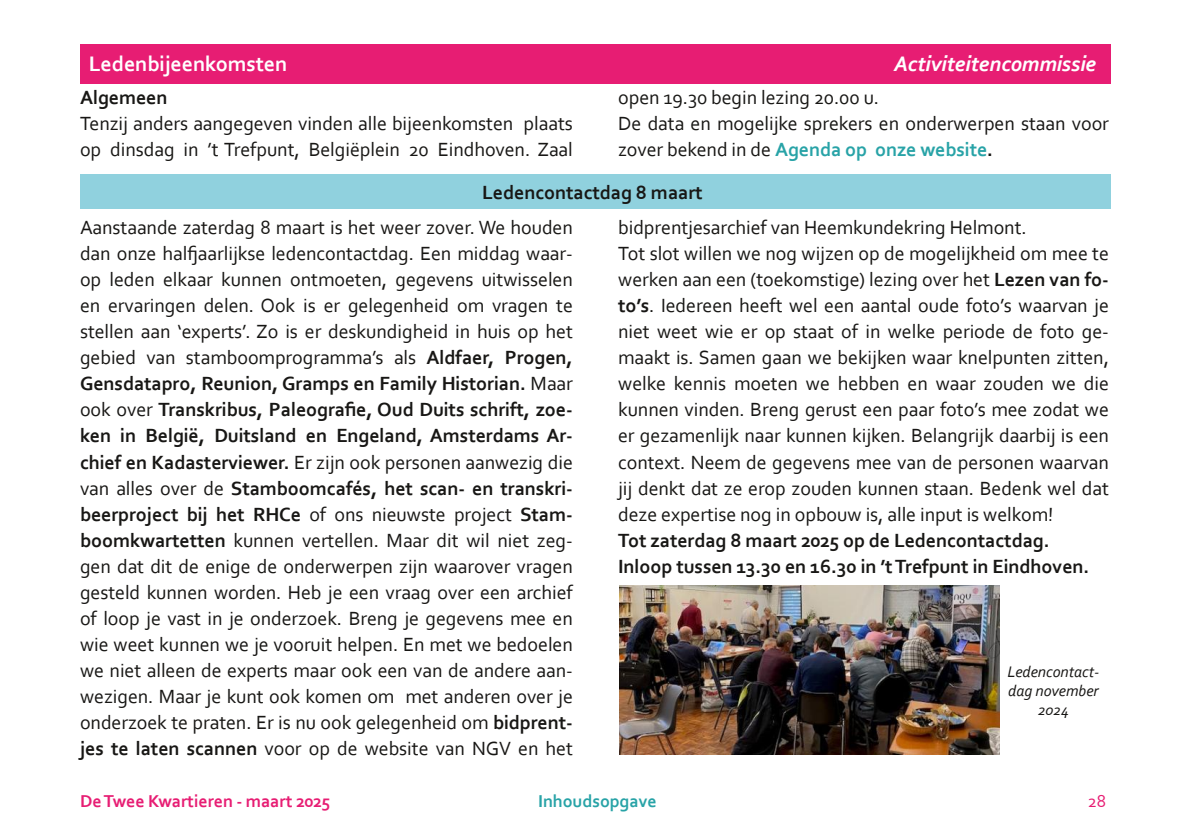
<style>
.page{position:relative;width:1191px;height:840px;background:#fff}
.page>*{position:absolute;margin:0;border:0;box-sizing:border-box;transform-origin:0 0}
.t1{font:italic 700 22px "Corbel";letter-spacing:-.005em;color:#fff}
.t2{font:700 22px "Corbel";letter-spacing:-.005em;color:#fff}
.t3{font:20px/26px "Corbel";letter-spacing:-.005em;color:#181715}
.t4{font:700 20px/26px "Corbel";letter-spacing:-.005em;color:#181715}
.t5{font:700 18px "Corbel";letter-spacing:-.005em;color:#e71d73}
.t6{font:700 18px "Corbel";letter-spacing:-.005em;color:#28a3a7}
.t7{font:18px "Corbel";color:#e71d73}
.t8{font:italic 16px/19.4px "Corbel";letter-spacing:-.005em;color:#181715;text-align:center}
.s1{font-weight:700;color:#28a3a7}
.s2{font-weight:700}
</style>
<div class="page">
<div style="left:80px;top:44px;width:1031px;height:40px;background:#e71d73"></div>
<div style="left:80px;top:174px;width:1031px;height:34px;background:#90d1de"></div>
<img style="left:619px;top:585px;width:380px;height:168px">
<p class="t2" style="left:89px;top:54px;width:200px">Ledenbijeenkomsten</p>
<p class="t4" style="left:80px;top:86px;width:89px">Algemeen</p>
<p class="t3" style="left:80px;top:112px;width:494px">Tenzij anders aangegeven vinden alle bijeenkomsten plaats op dinsdag in ’t Trefpunt, Belgiëplein 20 Eindhoven. Zaal</p>
<p class="t1" style="left:894px;top:54px;width:204px">Activiteitencommissie</p>
<p class="t3" style="left:618px;top:86px;width:492px">open 19.30 begin lezing 20.00 u.<br>De data en mogelijke sprekers en onderwerpen staan voor zover bekend in de <span class="s1">Agenda op onze website</span><span class="s2">.</span></p>
<p class="t4" style="left:482px;top:181px;width:222px">Ledencontactdag 8 maart</p>
<p class="t3" style="left:80px;top:216px;width:494px;text-align:justify">Aanstaande zaterdag 8 maart is het weer zover. We houden dan onze halfjaarlijkse ledencontactdag. Een middag waar‐ op leden elkaar kunnen ontmoeten, gegevens uitwisselen en ervaringen delen. Ook is er gelegenheid om vragen te stellen aan ‘experts’. Zo is er deskundigheid in huis op het gebied van stamboomprogramma’s als <span class="s2">Aldfaer, Progen, Gensdatapro, Reunion, Gramps en Family Historian.</span> Maar ook over <span class="s2">Transkribus, Paleografie, Oud Duits schrift, zoe‐ ken in België, Duitsland en Engeland, Amsterdams Ar‐ chief en Kadasterviewer.</span> Er zijn ook personen aanwezig die van alles over de <span class="s2">Stamboomcafés, het scan‐ en transkri‐ beerproject bij het RHCe</span> of ons nieuwste project <span class="s2">Stam‐ boomkwartetten</span> kunnen vertellen. Maar dit wil niet zeg‐ gen dat dit de enige de onderwerpen zijn waarover vragen gesteld kunnen worden. Heb je een vraag over een archief of loop je vast in je onderzoek. Breng je gegevens mee en wie weet kunnen we je vooruit helpen. En met we bedoelen we niet alleen de experts maar ook een van de andere aan‐ wezigen. Maar je kunt ook komen om met anderen over je onderzoek te praten. Er is nu ook gelegenheid om <span class="s2">bidprent‐ jes te laten scannen</span> voor op de website van NGV en het</p>
<p class="t3" style="left:618px;top:216px;width:492px">bidprentjesarchief van Heemkundekring Helmont.<br>Tot slot willen we nog wijzen op de mogelijkheid om mee te werken aan een (toekomstige) lezing over het <span class="s2">Lezen van fo‐ to’s</span>. Iedereen heeft wel een aantal oude foto’s waarvan je niet weet wie er op staat of in welke periode de foto ge‐ maakt is. Samen gaan we bekijken waar knelpunten zitten, welke kennis moeten we hebben en waar zouden we die kunnen vinden. Breng gerust een paar foto’s mee zodat we er gezamenlijk naar kunnen kijken. Belangrijk daarbij is een context. Neem de gegevens mee van de personen waarvan jij denkt dat ze erop zouden kunnen staan. Bedenk wel dat deze expertise nog in opbouw is, alle input is welkom!</p>
<p class="t4" style="left:618px;top:528px;width:473px">Tot zaterdag 8 maart 2025 op de Ledencontactdag.<br>Inloop tussen 13.30 en 16.30 in ’tTrefpunt in Eindhoven.</p>
<p class="t8" style="left:1007px;top:662px;width:93px">Ledencontact‐ dag november<br>2024</p>
<p class="t5" style="left:80px;top:793px;width:252px">DeTwee Kwartieren ‐ maart 2025</p>
<p class="t6" style="left:538px;top:793px;width:120px">Inhoudsopgave</p>
<p class="t7" style="left:1088px;top:793px;width:20px">28</p>
</div>
